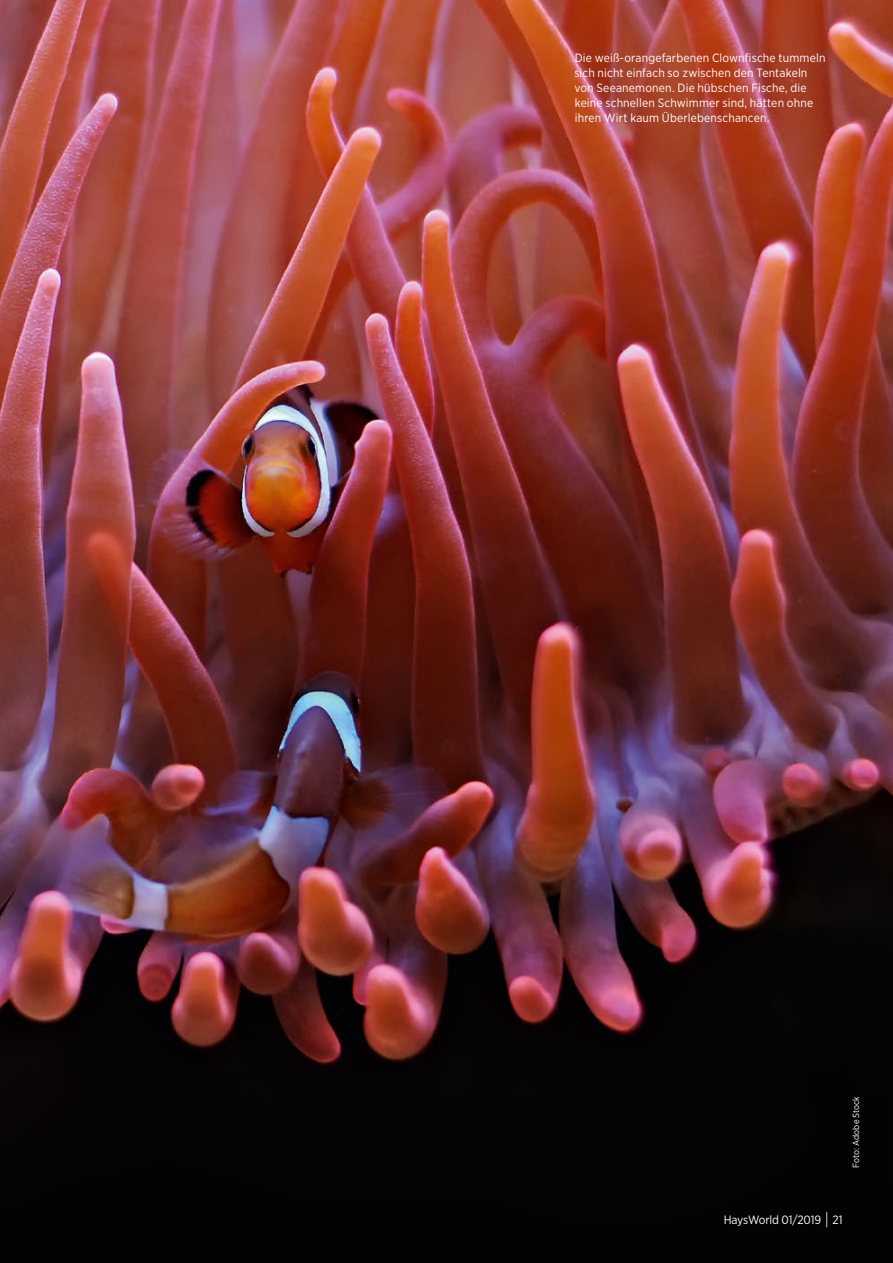
<style>
.page{position:relative;width:893px;height:1263px;background:#fff}
.page>*{position:absolute;margin:0;border:0;box-sizing:border-box;transform-origin:0 0}
.t1{font:12px/15px "Gotham Narrow";letter-spacing:.015em;color:#fff}
.t2{font:12px "Gotham Narrow";letter-spacing:-.01em;color:#fff}
.t3{font:9px "Gotham Narrow";color:#fff}
.s1{font-family:"Azo Sans";font-weight:300;font-size:15px}
</style>
<div class="page">
<img style="left:0;top:0;width:893px;height:1263px">
<p class="t1" style="left:574px;top:51px;width:253px">Die weiß-orangefarbenen Clownfische tummeln sich nicht einfach so zwischen den Tentakeln von Seeanemonen. Die hübschen Fische, die keine schnellen Schwimmer sind, hätten ohne ihren Wirt kaum Überlebenschancen.</p>
<p class="t3" style="left:850px;top:1167px;width:73px;rotate:-90deg">Foto: Adobe Stock</p>
<p class="t2" style="left:724px;top:1212px;width:120px">HaysWorld 01/2019 <span class="s1">|</span> 21</p>
</div>
